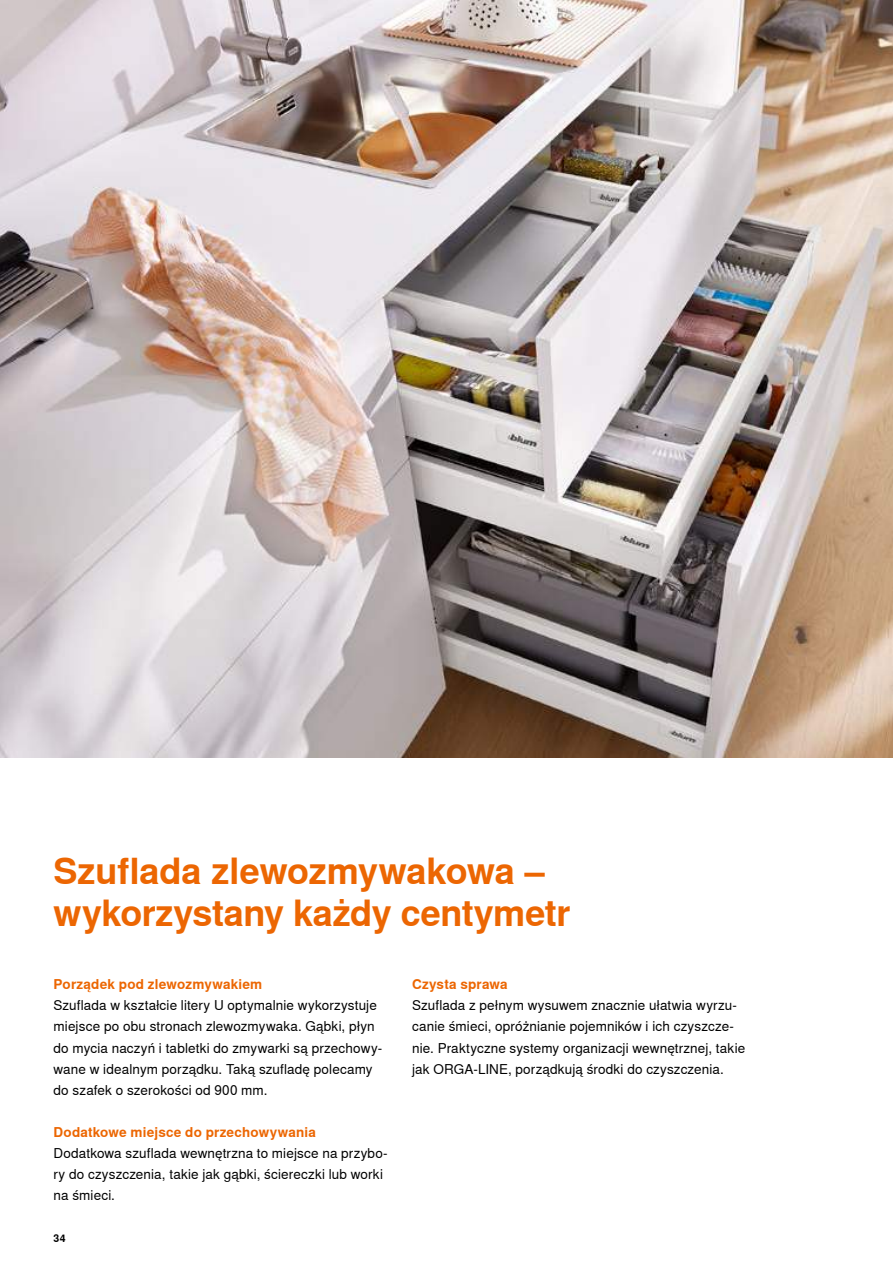
<style>
.page{position:relative;width:893px;height:1263px;background:#fff}
.page>*{position:absolute;margin:0;border:0;box-sizing:border-box;transform-origin:0 0}
.t1{font:700 36px/42.2px "Nimbus Sans Global";letter-spacing:-.01em;color:#ec6602}
.t2{font:13.5px/21px "Nimbus Sans Global";letter-spacing:.01em;color:#000}
.t3{font:700 13.5px "Nimbus Sans Global";letter-spacing:.015em;color:#ec6602}
.t4{font:700 10.5px "Nimbus Sans Global";color:#000}
</style>
<div class="page">
<img style="left:0;top:0;width:893px;height:758px">
<h1 class="t1" style="left:54px;top:850px;width:518px">Szuflada zlewozmywakowa – wykorzystany każdy centymetr</h1>
<p class="t3" style="left:54px;top:977px;width:210px">Porządek pod zlewozmywakiem</p>
<p class="t2" style="left:54px;top:995px;width:330px">Szuflada w kształcie litery U optymalnie wykorzystuje miejsce po obu stronach zlewozmywaka. Gąbki, płyn do mycia naczyń i tabletki do zmywarki są przechowy&shy;wane w idealnym porządku. Taką szufladę polecamy do szafek o szerokości od 900 mm.</p>
<p class="t3" style="left:54px;top:1124px;width:264px">Dodatkowe miejsce do przechowywania</p>
<p class="t2" style="left:54px;top:1142px;width:336px">Dodatkowa szuflada wewnętrzna to miejsce na przybo&shy;ry do czyszczenia, takie jak gąbki, ściereczki lub worki na śmieci.</p>
<p class="t4" style="left:54px;top:1232px;width:13px">34</p>
<p class="t3" style="left:412px;top:977px;width:97px">Czysta sprawa</p>
<p class="t2" style="left:412px;top:995px;width:335px">Szuflada z pełnym wysuwem znacznie ułatwia wyrzu&shy;canie śmieci, opróżnianie pojemników i ich czyszcze&shy;nie. Praktyczne systemy organizacji wewnętrznej, takie jak ORGA-LINE, porządkują środki do czyszczenia.</p>
</div>
